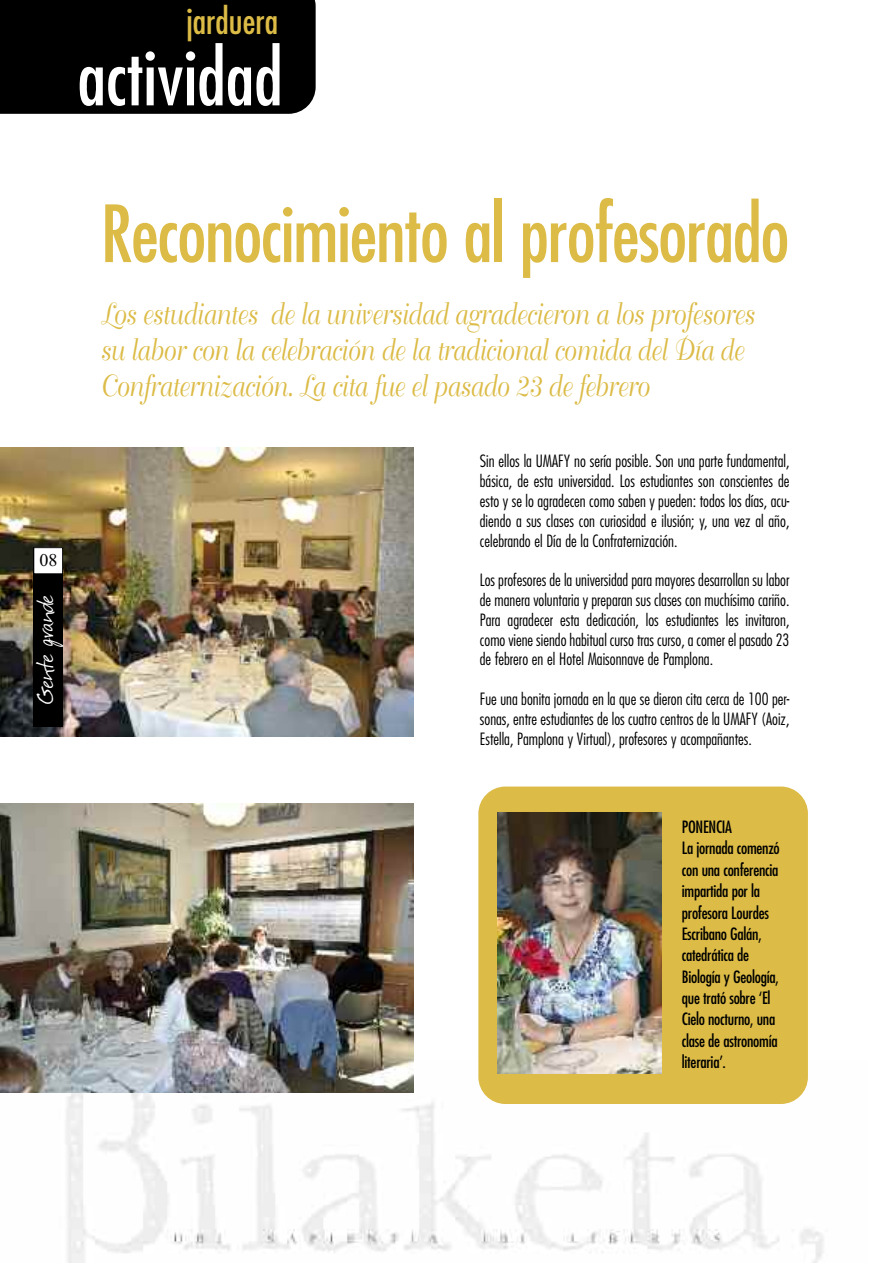
<style>
.page{position:relative;width:893px;height:1263px;background:#fff}
.page>*{position:absolute;margin:0;border:0;box-sizing:border-box;transform-origin:0 0}
.t1{font:condensed 76.5px "Futura";letter-spacing:-.015em;color:#dcbb46}
.t2{font:condensed 75px "Futura";color:#fff}
.t3{font:condensed 35.25px "Futura";color:#dcbb46}
.t4{font:30px/36px "Bellevue";color:#dcbb46;scale:.8 1}
.t5{font:22.5px "Festus";color:#fff}
.t6{font:18px "Times New Roman";color:#000}
.t7{font:300 condensed 16.5px/19.8px "Futura";color:#000;text-align:justify}
.t8{font:condensed 16.5px/21.3px "Futura";letter-spacing:-.015em;color:#000}
</style>
<div class="page">
<img style="left:0;top:448px;width:414px;height:289px">
<img style="left:0;top:1082px;width:824px;height:181px">
<div style="left:33px;top:549px;width:30px;height:178px;background:#000"></div>
<div style="left:34px;top:548px;width:29px;height:26px;background:#fff"></div>
<div style="left:33px;top:547px;width:30px;height:27px;border:1px solid #000"></div>
<div style="left:0;top:0;width:316px;height:114px;background:#000"></div>
<div style="left:478px;top:786px;width:330px;height:318px;background:#dcbb46;border-radius:27px"></div>
<img style="left:497px;top:813px;width:165px;height:261px">
<img style="left:0;top:803px;width:414px;height:289px">
<h3 class="t3" style="left:186px;top:5px;width:93px">jarduera</h3>
<h2 class="t2" style="left:78px;top:43px;width:207px">actividad</h2>
<p class="t6" style="left:40px;top:549px;width:19px">08</p>
<h3 class="t5" style="left:31px;top:704px;width:111px;rotate:-90deg">Gente grande</h3>
<h1 class="t1" style="left:101px;top:199px;width:690px">Reconocimiento al profesorado</h1>
<h3 class="t4" style="left:99px;top:297px;width:819px">Los estudiantes de la universidad agradecieron a los profesores su labor con la celebración de la tradicional comida del Día de<br>Confraternización. La cita fue el pasado 23 de febrero</h3>
<p class="t7" style="left:480px;top:453px;width:311px">Sin ellos la UMAFY no sería posible. Son una parte fundamental, básica, de esta universidad. Los estudiantes son conscientes de esto y se lo agradecen como saben y pueden: todos los días, acu&shy;diendo a sus clases con curiosidad e ilusión; y, una vez al año, celebrando el Día de la Confraternización.</p>
<p class="t7" style="left:480px;top:571px;width:311px">Los profesores de la universidad para mayores desarrollan su labor de manera voluntaria y preparan sus clases con muchísimo cariño.<br>Para agradecer esta dedicación, los estudiantes les invitaron, como viene siendo habitual curso tras curso, a comer el pasado 23 de febrero en el Hotel Maisonnave de Pamplona.</p>
<p class="t7" style="left:480px;top:690px;width:311px">Fue una bonita jornada en la que se dieron cita cerca de 100 per&shy;sonas, entre estudiantes de los cuatro centros de la UMAFY (Aoiz, Estella, Pamplona y Virtual), profesores y acompañantes.</p>
<p class="t8" style="left:682px;top:817px;width:99px">PONENCIA<br>La jornada comenzó con una conferencia impartida por la profesora Lourdes<br>Escribano Galán, catedrática de<br>Biología y Geología, que trató sobre ‘El<br>Cielo nocturno, una clase de astronomía literaria’.</p>
</div>
